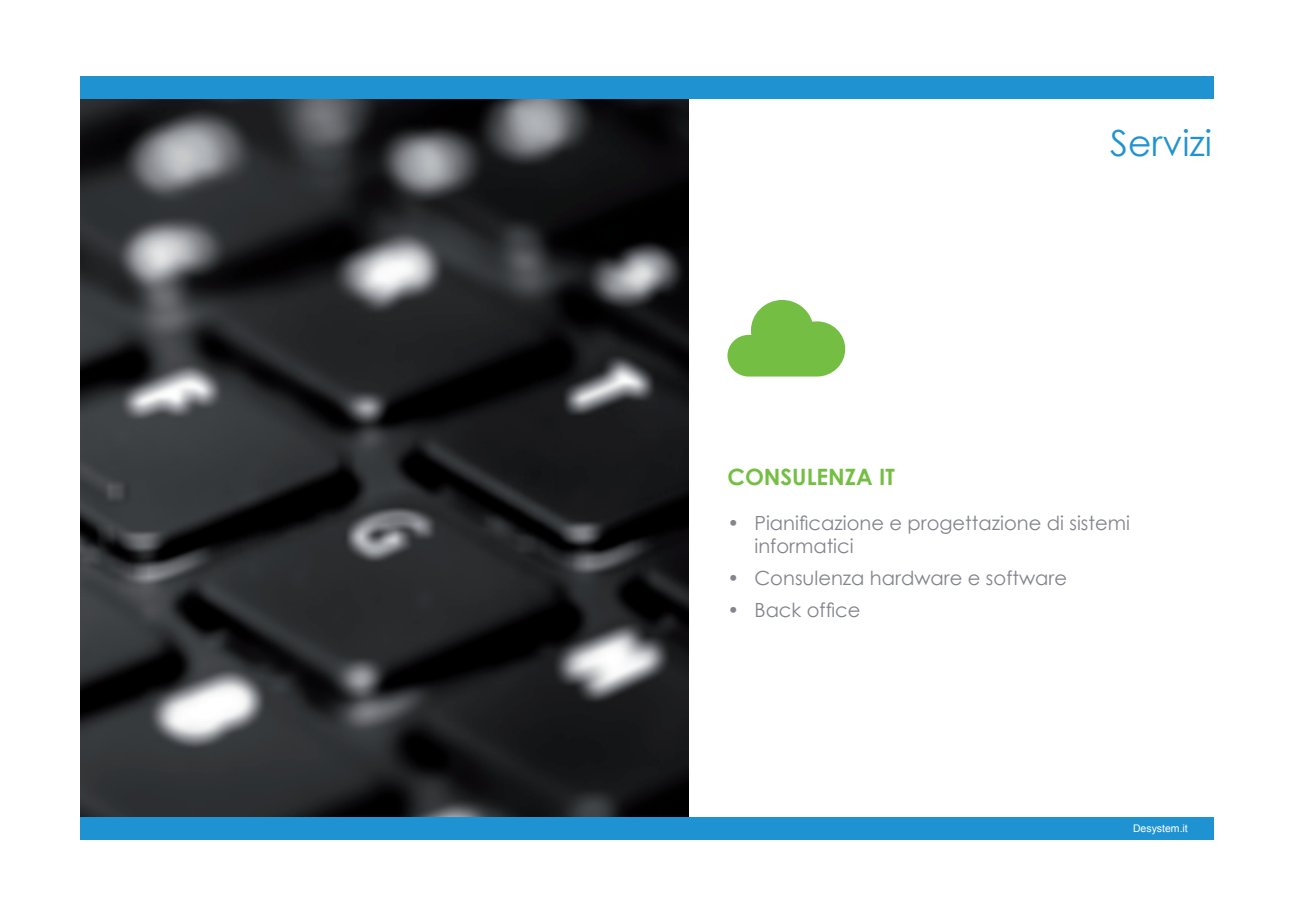
<style>
.page{position:relative;width:1289px;height:919px;background:#fff}
.page>*{position:absolute;margin:0;border:0;box-sizing:border-box;transform-origin:0 0}
.t1{font:36px "Century Gothic";color:#1f93d2}
.t2{font:700 22.5px "Century Gothic";color:#74bf43}
.t3{font:19.5px/32px "Century Gothic";color:#82858b}
.t4{font:10.5px "Arial";color:#fff}
</style>
<div class="page">
<svg style="left:727px;top:300px;width:118px;height:76px"></svg>
<img style="left:81px;top:98px;width:607px;height:719px">
<div style="left:81px;top:76px;width:1133px;height:22px;background:#1f93d2"></div>
<div style="left:80px;top:817px;width:1133px;height:22px;background:#1f93d2"></div>
<h1 class="t1" style="left:1110px;top:117px;width:103px">Servizi</h1>
<p class="t2" style="left:727px;top:459px;width:169px">CONSULENZA IT</p>
<p class="t3" style="left:754px;top:511px;width:377px;line-height:23.4px">Pianificazione e progettazione di sistemi informatici</p>
<p class="t3" style="left:754px;top:562px;width:314px">Consulenza hardware e software<br>Back office</p>
<p class="t3" style="left:727px;top:506px;width:13px">•</p>
<p class="t3" style="left:727px;top:562px;width:13px">• •</p>
<p class="t4" style="left:1132px;top:821px;width:56px">Desystem.it</p>
</div>
